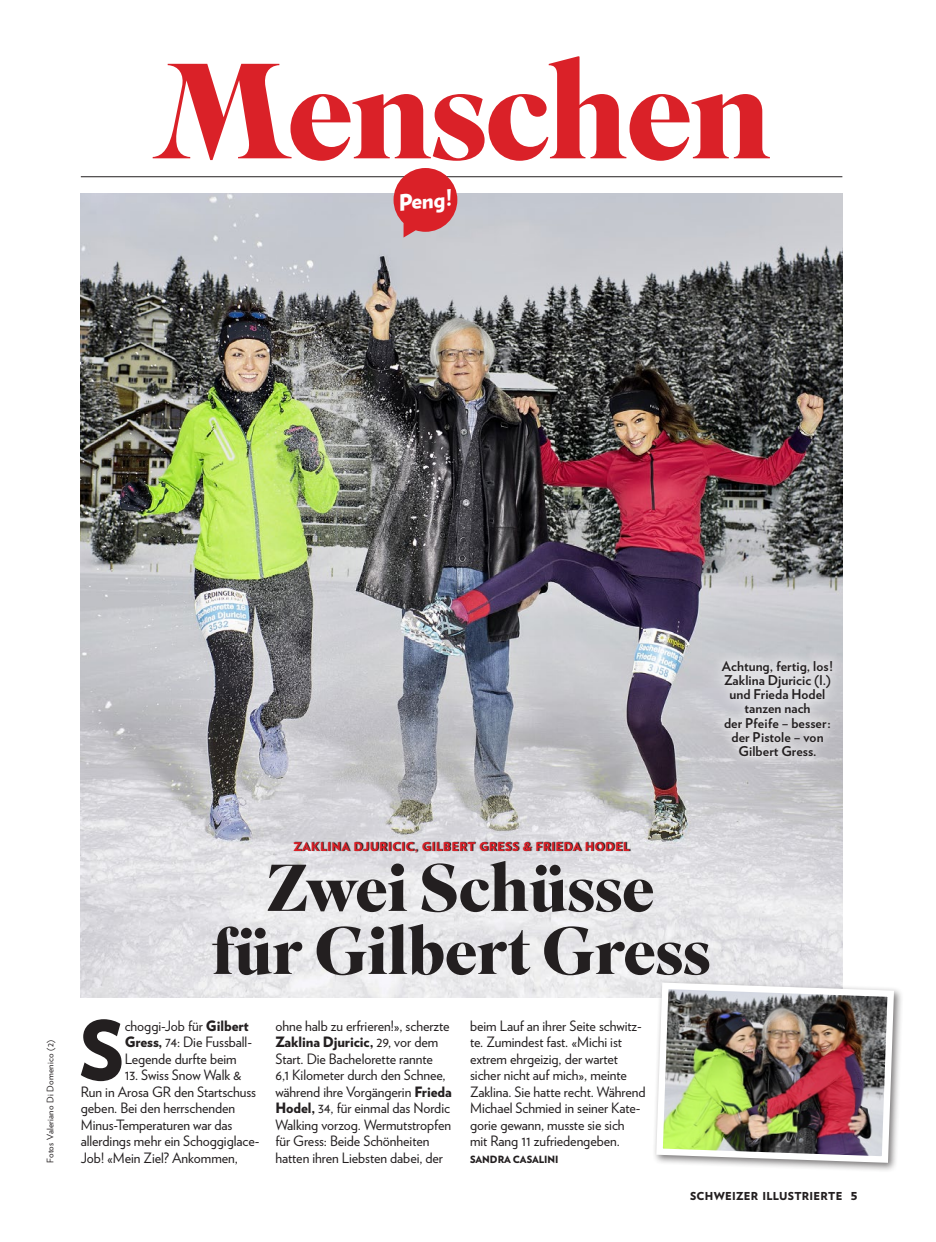
<style>
.page{position:relative;width:936px;height:1242px;background:#fff}
.page>*{position:absolute;margin:0;border:0;box-sizing:border-box;transform-origin:0 0}
.t1{font:700 135px "Superior Title";letter-spacing:-.02em;color:#da2128}
._516___LT_VBook_FS_I{font:900 81.75px "Verlag";color:#231f20}
._200_TitSup_44_x04_S{font:700 66px/63px "Superior Title";letter-spacing:-.01em;color:#231f20;text-align:center}
.Button_Txt_15_SI{font:900 22.5px "Verlag";color:#fff}
._516___LT_VBook_FS_I-2{font:14.25px/16.5px "Verlag";letter-spacing:-.005em;color:#231f20}
._850___Legi_9_VBold{font:700 13.5px/14.2px "Verlag";letter-spacing:.005em;color:#231f20;text-align:center}
._100_Vorzeile_8pt_ro{font:900 12px "Verlag";letter-spacing:.03em;color:#da2128}
.t2{font:900 10.95px "Verlag";letter-spacing:.025em;color:#231f20}
._516___LT_VBook_FS_I-3{font:900 10.05px "Verlag";letter-spacing:-.005em;color:#231f20}
._400_Fotobyline_x12{font:9px "Verlag";letter-spacing:.025em;color:#231f20}
.s1{font-weight:900}
</style>
<div class="page">
<img style="left:81px;top:193px;width:761px;height:804px">
<div style="left:652px;top:978px;width:252px;height:194px;background:#231f20;opacity:.6"></div>
<img style="left:653px;top:979px;width:244px;height:187px">
<hr style="left:81px;top:176px;width:761px;height:1px;background:#231f20">
<svg style="left:294px;top:841px;width:336px;height:12px;background:#9b999d"></svg>
<svg style="left:711px;top:649px;width:132px;height:118px;background:#d2d2d6"></svg>
<svg style="left:393px;top:168px;width:64px;height:70px;background:#d95258"></svg>
<p class="t1" style="left:151px;top:27px;width:622px">Menschen</p>
<p class="Button_Txt_15_SI" style="left:396px;top:184px;width:56px;rotate:-5deg">Peng!</p>
<p class="_850___Legi_9_VBold" style="left:721px;top:658px;width:113px">Achtung, fertig, los!<br>Zaklina Djuricic (l.) und Frieda Hodel tanzen nach<br>der Pfeife – besser: der Pistole – von<br>Gilbert Gress.</p>
<p class="_400_Fotobyline_x12" style="left:43px;top:1162px;width:124px;rotate:-90deg">Fotos Valeriano Di Domenico (2)</p>
<p class="_100_Vorzeile_8pt_ro" style="left:293px;top:836px;width:337px">ZAKLINA DJURICIC, GILBERT GRESS &amp; FRIEDA HODEL</p>
<p class="_200_TitSup_44_x04_S" style="left:212px;top:859px;width:500px">Zwei Schüsse<br>für Gilbert Gress</p>
<p class="_516___LT_VBook_FS_I" style="left:79px;top:983px;width:47px">S</p>
<p class="_516___LT_VBook_FS_I-2" style="left:125px;top:1016px;width:129px">choggi-Job für <span class="s1">Gilbert<br>Gress,</span> 74: Die Fussball-<br>Legende durfte beim</p>
<p class="_516___LT_VBook_FS_I-2" style="left:81px;top:1066px;width:180px;text-indent:44px">13. Swiss Snow Walk &amp;<br>Run in Arosa GR den Startschuss geben. Bei den herrschenden<br>Minus-Temperaturen war das allerdings mehr ein Schoggiglace-<br>Job! «Mein Ziel? Ankommen,</p>
<p class="_516___LT_VBook_FS_I-2" style="left:275px;top:1016px;width:178px">ohne halb zu erfrieren!», scherzte<br><span class="s1">Zaklina Djuricic,</span> 29, vor dem<br>Start. Die Bachelorette rannte<br>6,1 Kilometer durch den Schnee, während ihre Vorgängerin <span class="s1">Frieda<br>Hodel,</span> 34, für einmal das Nordic<br>Walking vorzog. Wermutstropfen für Gress: Beide Schönheiten hatten ihren Liebsten dabei, der</p>
<p class="_516___LT_VBook_FS_I-2" style="left:470px;top:1016px;width:177px">beim Lauf an ihrer Seite schwitz&shy;te. Zumindest fast. «Michi ist extrem ehrgeizig, der wartet sicher nicht auf mich», meinte<br>Zaklina. Sie hatte recht. Während<br>Michael Schmied in seiner Kate&shy;gorie gewann, musste sie sich mit Rang 11 zufriedengeben.</p>
<p class="_516___LT_VBook_FS_I-3" style="left:470px;top:1150px;width:90px">SANDRA CASALINI</p>
<p class="t2" style="left:690px;top:1186px;width:169px">SCHWEIZER ILLUSTRIERTE 5</p>
</div>
